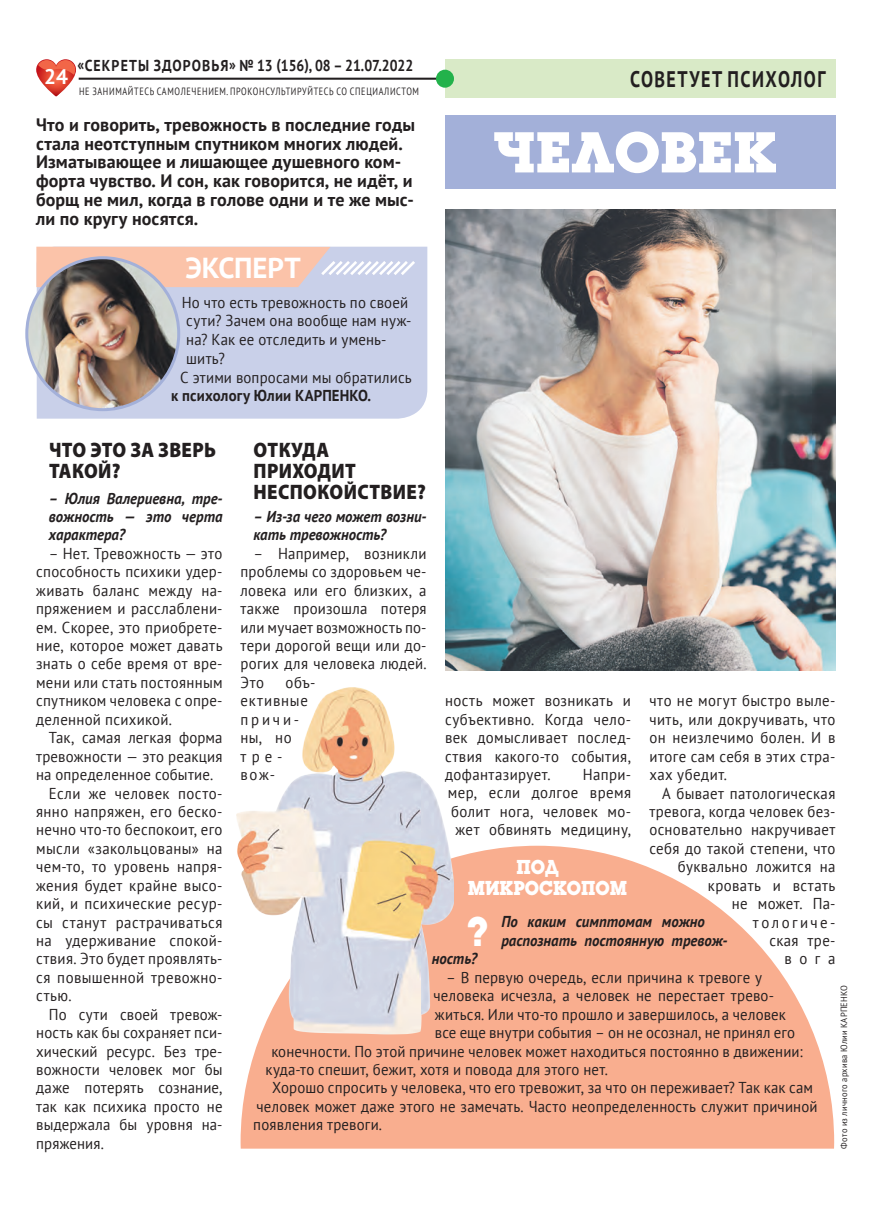
<style>
.page{position:relative;width:872px;height:1208px;background:#fff}
.page>*{position:absolute;margin:0;border:0;box-sizing:border-box;transform-origin:0 0}
.t1{font:700 60px "Luga";color:#fff}
.t2{font:700 43.2px "Luga";color:#fff;scale:.94 1}
.t3{font:700 28.8px "PT Sans";letter-spacing:-.005em;color:#fff}
.t4{font:700 22.5px "PT Sans";letter-spacing:.08em;color:#231f20;scale:.8 1}
.t5{font:900 21px/21px "Myriad Pro";letter-spacing:.02em;color:#231f20;scale:.9 1}
.t6{font:700 21px/21px "Luga";color:#fff;scale:.9 1}
.t7{font:700 21px "PT Sans";color:#fff}
.t8{font:700 18px/18.8px "PT Sans";letter-spacing:.005em;color:#231f20}
.t9{font:15.75px/18.5px "PT Sans";letter-spacing:.02em;color:#231f20;text-align:justify;scale:.94 1}
.t10{font:italic 700 15.75px/18.5px "PT Sans";color:#231f20;scale:.94 1}
.t11{font:700 15.75px "PT Sans";letter-spacing:.08em;color:#231f20;scale:.88 1}
.t12{font:15.75px/18.5px "PT Sans";letter-spacing:.07em;color:#231f20;scale:.94 1}
.t13{font:700 15.75px "PT Sans";letter-spacing:.01em;color:#231f20;scale:.94 1}
.t14{font:10.5px "PT Sans";letter-spacing:.08em;color:#231f20;scale:.78 1}
.t15{font:9px "PT Sans";letter-spacing:.03em;color:#231f20;scale:.94 1}
</style>
<div class="page">
<svg style="left:36px;top:59px;width:40px;height:38px"></svg>
<div style="left:445px;top:60px;width:391px;height:38px;background:#d9eac7"></div>
<hr style="left:79px;top:78px;width:369px;height:2px;background:#231f20">
<div style="left:436px;top:70px;width:18px;height:18px;background:#23b24b;border-radius:50%"></div>
<div style="left:445px;top:115px;width:391px;height:74px;background:#a3b0d9"></div>
<div style="left:37px;top:247px;width:390px;height:171px;background:#c9d0e9"></div>
<img style="left:27px;top:258px;width:152px;height:152px;border-radius:76px">
<svg style="left:36px;top:247px;width:382px;height:40px"></svg>
<svg style="left:240px;top:845px;width:594px;height:303px;fill:#f9ae8f"></svg>
<img style="left:445px;top:209px;width:391px;height:461px">
<img style="left:236px;top:687px;width:218px;height:347px">
<h3 class="t7" style="left:44px;top:62px;width:25px">24</h3>
<p class="t11" style="left:77px;top:55px;width:383px">«СЕКРЕТЫ здоровья» № 13 (156), 08 – 21.07.2022</p>
<p class="t14" style="left:79px;top:85px;width:437px">Не зан имайтесь самолечен ием. Проконсультируйтесь со сп ециалистом</p>
<p class="t8" style="left:36px;top:115px;width:380px">Что и говорить, тревожность в последние годы стала неотступным спутником многих людей.<br>Изматывающее и лишающее душевного ком&shy;форта чувство. И сон, как говорится, не идёт, и борщ не мил, когда в голове одни и те же мыс&shy;ли по кругу носятся.</p>
<h3 class="t3" style="left:186px;top:249px;width:116px">ЭКСПЕРТ</h3>
<p class="t9" style="left:182px;top:292px;width:242px">Но что есть тревожность по своей</p>
<p class="t9" style="left:186px;top:311px;width:241px">сути? Зачем она вообще нам нуж-</p>
<p class="t9" style="left:186px;top:330px;width:214px">на? Как ее отследить и умень-</p>
<p class="t9" style="left:186px;top:349px;width:43px">шить?</p>
<p class="t9" style="left:180px;top:367px;width:248px">С этими вопросами мы обратились</p>
<p class="t13" style="left:171px;top:385px;width:214px">к психологу Юлии КАРПЕ НКО.</p>
<h3 class="t4" style="left:630px;top:64px;width:246px">Советует психолог</h3>
<h1 class="t1" style="left:493px;top:122px;width:284px">Человек</h1>
<h3 class="t5" style="left:49px;top:438px;width:187px">Что это за зверь такой?</h3>
<p class="t10" style="left:49px;top:488px;width:186px;text-align:justify">– Юлия Валериевна, тре&shy;вожность — это черта характера?</p>
<p class="t9" style="left:36px;top:544px;width:200px;text-indent:13px">– Нет. Тревожность — это способность психики удер&shy;живать баланс между на&shy;пряжением и расслаблени&shy;ем. Скорее, это приобрете&shy;ние, которое может давать знать о себе время от вре&shy;мени или стать постоянным спутником человека с опре&shy;деленной психикой.</p>
<p class="t9" style="left:49px;top:728px;width:186px">Так, самая легкая форма</p>
<p class="t9" style="left:36px;top:746px;width:200px">тревожности — это реакция</p>
<p class="t9" style="left:36px;top:765px;width:190px">на определенное событие.</p>
<p class="t9" style="left:49px;top:783px;width:186px">Если же человек посто-</p>
<p class="t9" style="left:36px;top:802px;width:200px">янно напряжен, его беско-</p>
<p class="t9" style="left:36px;top:820px;width:200px">нечно что-то беспокоит, его</p>
<p class="t9" style="left:36px;top:838px;width:200px">мысли «закольцованы» на</p>
<p class="t9" style="left:36px;top:857px;width:200px">чем-то, то уровень напря-</p>
<p class="t9" style="left:36px;top:875px;width:200px">жения будет крайне высо-</p>
<p class="t9" style="left:36px;top:894px;width:200px">кий, и психические ресур-</p>
<p class="t9" style="left:36px;top:912px;width:200px">сы станут растрачиваться</p>
<p class="t9" style="left:36px;top:931px;width:200px">на удерживание спокой-</p>
<p class="t9" style="left:36px;top:949px;width:200px">ствия. Это будет проявлять-</p>
<p class="t9" style="left:36px;top:967px;width:200px">ся повышенной тревожно-</p>
<p class="t9" style="left:36px;top:986px;width:39px">стью.</p>
<p class="t9" style="left:49px;top:1004px;width:186px">По сути своей тревож-</p>
<p class="t9" style="left:36px;top:1023px;width:200px">ность как бы сохраняет пси-</p>
<p class="t9" style="left:36px;top:1041px;width:200px">хический ресурс. Без тре-</p>
<p class="t9" style="left:36px;top:1060px;width:200px">вожности человек мог бы</p>
<p class="t9" style="left:36px;top:1078px;width:200px">даже потерять сознание,</p>
<p class="t9" style="left:36px;top:1096px;width:200px">так как психика просто не</p>
<p class="t9" style="left:36px;top:1115px;width:200px">выдержала бы уровня на-</p>
<p class="t9" style="left:36px;top:1133px;width:74px">пряжения.</p>
<h3 class="t5" style="left:253px;top:438px;width:193px">Откуда приходит неспокойствие?</h3>
<p class="t10" style="left:253px;top:507px;width:186px">– Из-за чего может возни&shy;кать тревожность?</p>
<p class="t9" style="left:240px;top:544px;width:199px;text-indent:13px">– Например, возникли проблемы со здоровьем че&shy;ловека или его близких, а также произошла потеря или мучает возможность по&shy;тери дорогой вещи или до&shy;рогих для человека людей.<br>Это</p>
<p class="t12" style="left:240px;top:673px;width:81px;text-indent:45px">объ&shy;ективные причи&shy;ны, но тре&shy;вож-</p>
<p class="t9" style="left:649px;top:691px;width:199px">что не могут быстро выле&shy;чить, или докручивать, что он неизлечимо болен. И в итоге сам себя в этих стра&shy;хах убедит.</p>
<p class="t9" style="left:649px;top:783px;width:199px;text-align:right">А бывает патологическая тревога, когда человек без&shy;основательно накручивает себя до такой степени, что буквально ложится на кровать и встать<br>не может. Па&shy;тологиче-<br>ская тре-<br>вога</p>
<p class="t9" style="left:445px;top:691px;width:199px">ность может возникать и субъективно. Когда чело&shy;век домысливает послед&shy;ствия какого-то события, дофантазирует.</p>
<p class="t9" style="left:448px;top:765px;width:196px;text-align:right">Напри-<br>мер, если долгое время болит нога, человек мо&shy;жет обвинять медицину,</p>
<h3 class="t6" style="left:467px;top:856px;width:179px;text-indent:49px">Под микроскопом</h3>
<h2 class="t2" style="left:467px;top:909px;width:25px">?</h2>
<p class="t10" style="left:501px;top:912px;width:242px">По каким симптомам можно распознать постоянную тревож-</p>
<p class="t10" style="left:432px;top:949px;width:50px">ность?</p>
<p class="t9" style="left:446px;top:967px;width:337px">– В первую очередь, если причина к тревоге у</p>
<p class="t9" style="left:433px;top:986px;width:364px">человека исчезла, а человек не перестает трево-</p>
<p class="t9" style="left:435px;top:1004px;width:375px">житься. Или что-то прошло и завершилось, а человек</p>
<p class="t9" style="left:435px;top:1023px;width:384px">все еще внутри события – он не осознал, не принял его</p>
<p class="t9" style="left:271px;top:1041px;width:566px">конечности. По этой причине человек может находиться постоянно в движении:</p>
<p class="t9" style="left:265px;top:1059px;width:366px">куда-то спешит, бежит, хотя и повода для этого нет.</p>
<p class="t9" style="left:272px;top:1078px;width:577px">Хорошо спросить у человека, что его тревожит, за что он переживает? Так как сам</p>
<p class="t9" style="left:256px;top:1096px;width:598px">человек может даже этого не замечать. Часто неопределенность служит причиной</p>
<p class="t9" style="left:253px;top:1115px;width:138px">появления тревоги.</p>
<p class="t15" style="left:838px;top:1148px;width:175px;rotate:-90deg">Фото из личного архива Юлии КАРПЕНКО</p>
</div>
